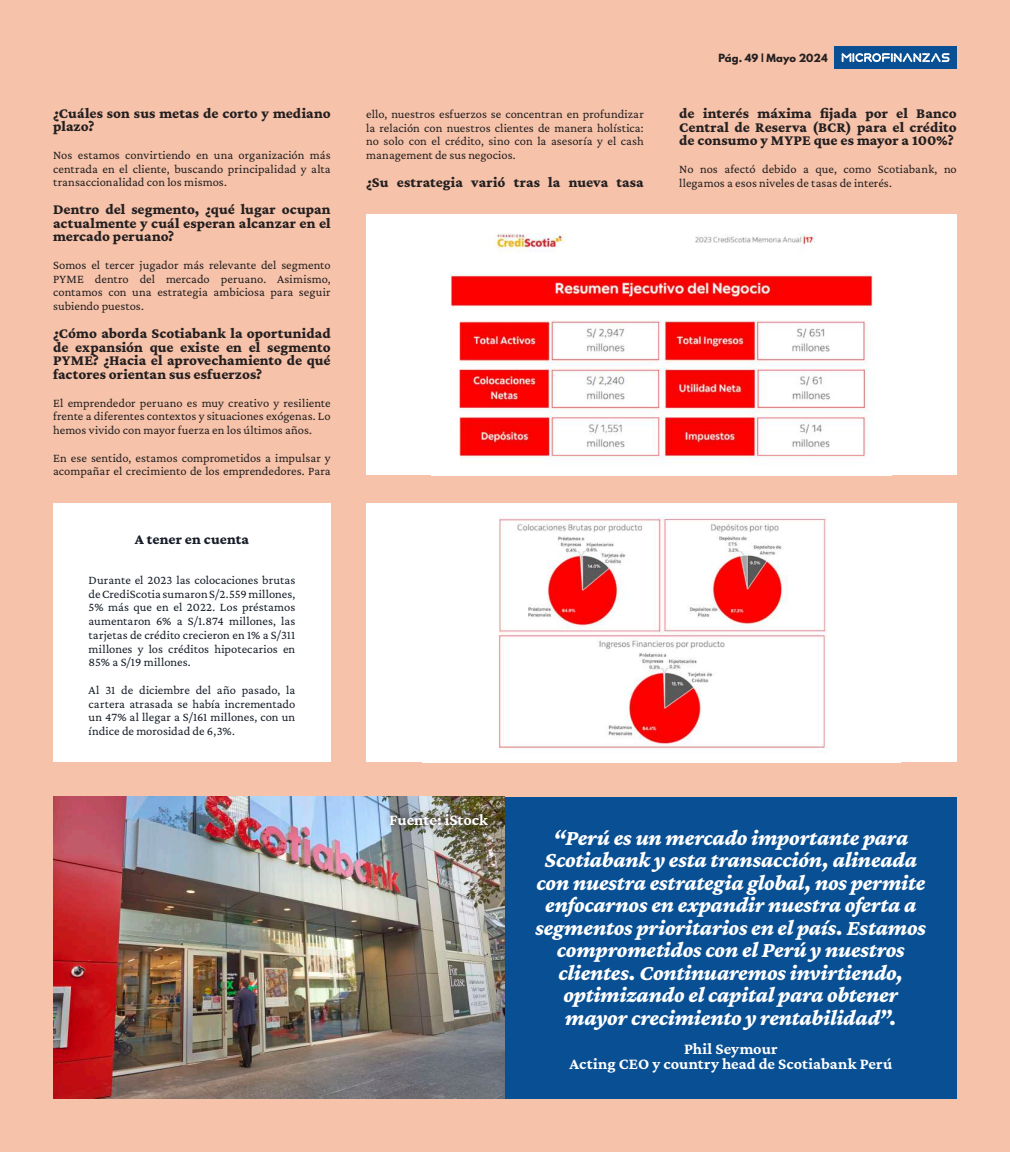
<style>
.page{position:relative;width:1010px;height:1152px;background:#f6c2a9}
.page>*{position:absolute;margin:0;border:0;box-sizing:border-box;transform-origin:0 0}
.t1{font:italic 800 22.5px/22.5px "Crimson Pro";letter-spacing:-.01em;color:#fff;text-align:center}
.t2{font:700 16.25px/15px "Crimson Pro";color:#fff;text-align:center}
.t3{font:800 15px/13.8px "Crimson Pro";letter-spacing:.005em;color:#231f20;text-align:justify}
.t4{font:800 15px "Crimson Pro";letter-spacing:.005em;color:#171e29}
.t5{font:12.5px/13.8px "Crimson Pro";letter-spacing:.005em;color:#231f20;text-align:justify}
.t6{font:12.5px/13.8px "Crimson Pro";letter-spacing:.005em;color:#171e29;text-align:justify}
.t7{font:700 10px "League Spartan";color:#231f20}
</style>
<div class="page">
<div style="left:834px;top:46px;width:123px;height:23px;background:#084f93"></div>
<svg style="left:842px;top:53px;width:107px;height:9px"></svg>
<img style="left:53px;top:797px;width:452px;height:301px">
<div style="left:382px;top:806px;width:113px;height:26px;background:#231f20;opacity:.75"></div>
<div style="left:53px;top:503px;width:278px;height:259px;background:#fff"></div>
<div style="left:366px;top:215px;width:591px;height:260px;background:#fff"></div>
<img style="left:450px;top:233px;width:423px;height:230px">
<div style="left:366px;top:503px;width:591px;height:259px;background:#fff"></div>
<img style="left:499px;top:513px;width:328px;height:240px">
<div style="left:505px;top:797px;width:452px;height:301px;background:#084f93"></div>
<p class="t3" style="left:53px;top:106px;width:279px">¿Cuáles son sus metas de corto y mediano plazo?</p>
<p class="t5" style="left:53px;top:148px;width:279px">Nos estamos convirtiendo en una organización más centrada en el cliente, buscando principalidad y alta transaccionalidad con los mismos.</p>
<p class="t3" style="left:53px;top:202px;width:279px">Dentro del segmento, ¿qué lugar ocupan actualmente y cuál esperan alcanzar en el mercado peruano?</p>
<p class="t5" style="left:53px;top:258px;width:279px">Somos el tercer jugador más relevante del segmento PYME dentro del mercado peruano. Asimismo, contamos con una estrategia ambiciosa para seguir subiendo puestos.</p>
<p class="t3" style="left:53px;top:326px;width:279px">¿Cómo aborda Scotiabank la oportunidad de expansión que existe en el segmento PYME? ¿Hacia el aprovechamiento de qué factores orientan sus esfuerzos?</p>
<p class="t5" style="left:53px;top:395px;width:279px">El emprendedor peruano es muy creativo y resiliente frente a diferentes contextos y situaciones exógenas. Lo hemos vivido con mayor fuerza en los últimos años.</p>
<p class="t5" style="left:53px;top:450px;width:279px">En ese sentido, estamos comprometidos a impulsar y acompañar el crecimiento de los emprendedores. Para</p>
<p class="t4" style="left:135px;top:529px;width:116px">A tener en cuenta</p>
<p class="t6" style="left:89px;top:572px;width:208px">Durante el 2023 las colocaciones brutas de CrediScotia sumaron S/2.559 millones, 5% más que en el 2022. Los préstamos aumentaron 6% a S/1.874 millones, las tarjetas de crédito crecieron en 1% a S/311 millones y los créditos hipotecarios en 85% a S/19 millones.</p>
<p class="t6" style="left:89px;top:682px;width:208px">Al 31 de diciembre del año pasado, la cartera atrasada se había incrementado un 47% al llegar a S/161 millones, con un índice de morosidad de 6,3%.</p>
<p class="t5" style="left:366px;top:107px;width:279px">ello, nuestros esfuerzos se concentran en profundizar la relación con nuestros clientes de manera holística: no solo con el crédito, sino con la asesoría y el cash management de sus negocios.</p>
<p class="t3" style="left:366px;top:175px;width:279px">¿Su estrategia varió tras la nueva tasa</p>
<p class="t7" style="left:718px;top:50px;width:111px">Pág. 49 | Mayo 2024</p>
<p class="t3" style="left:679px;top:106px;width:279px">de interés máxima fijada por el Banco Central de Reserva (BCR) para el crédito de consumo y MYPE que es mayor a 100%?</p>
<p class="t5" style="left:679px;top:162px;width:279px">No nos afectó debido a que, como Scotiabank, no llegamos a esos niveles de tasas de interés.</p>
<h2 class="t2" style="left:389px;top:811px;width:100px">Fuente: iStock</h2>
<p class="t1" style="left:535px;top:825px;width:392px">“Perú es un mercado importante para Scotiabank y esta transacción, alineada con nuestra estrategia global, nos permite enfocarnos en expandir nuestra oferta a segmentos prioritarios en el país. Estamos comprometidos con el Perú y nuestros clientes. Continuaremos invirtiendo, optimizando el capital para obtener mayor crecimiento y rentabilidad”.</p>
<h2 class="t2" style="left:569px;top:1040px;width:324px">Phil Seymour<br>Acting CEO y country head de Scotiabank Perú</h2>
</div>
